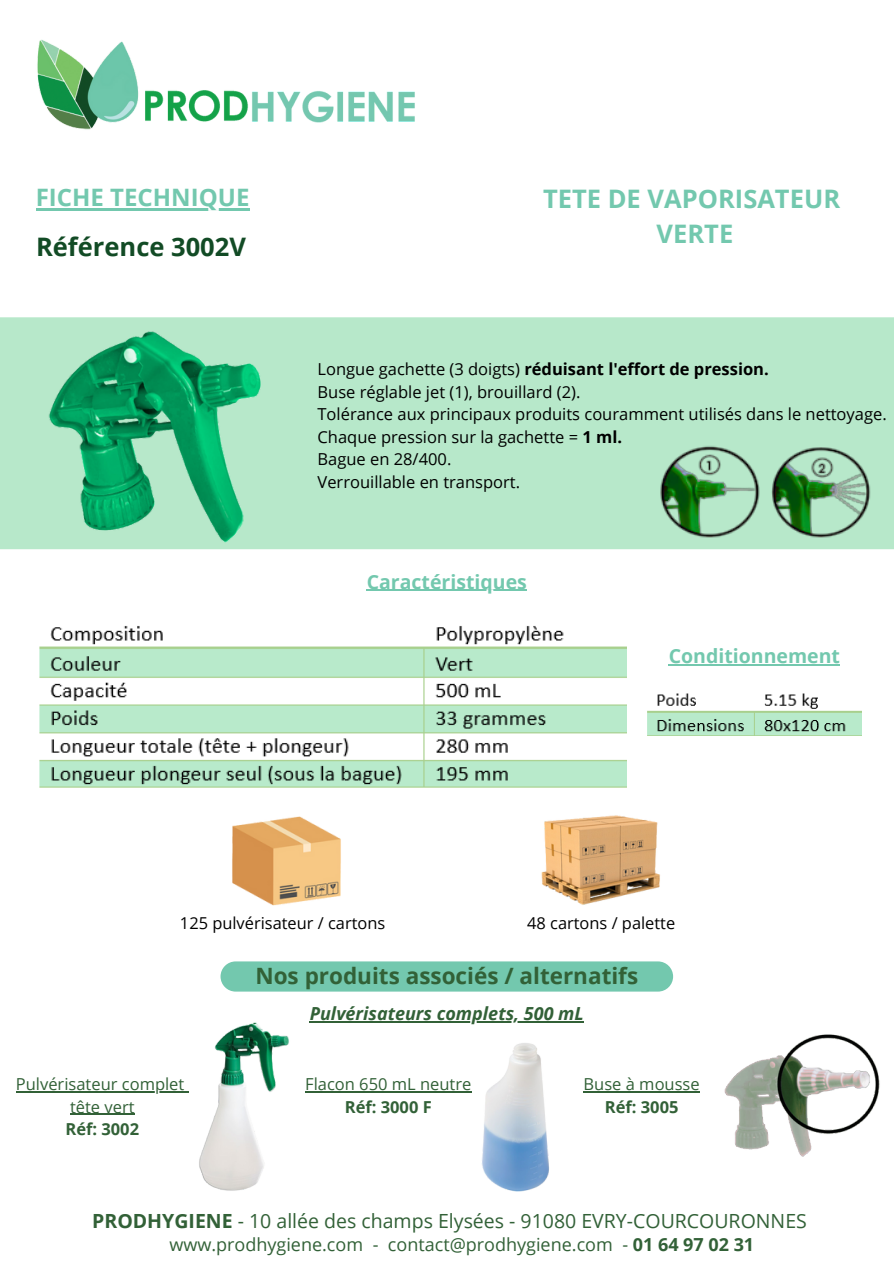
<style>
.page{position:relative;width:894px;height:1264px;background:#fff}
.page>*{position:absolute;margin:0;border:0;box-sizing:border-box;transform-origin:0 0}
.t1{font:700 25.5px/34.8px "Open Sans";color:#73c8ae;text-align:center}
.t2{font:700 25.5px "Open Sans";color:#124b25}
.t3{font:700 24px "Open Sans";color:#73c8ae}
.t4{font:700 22.5px "Open Sans";color:#326137}
.t5{font:19.5px "Open Sans";color:#326137}
.t6{font:700 19.5px "Open Sans";color:#73c8ae}
.t7{font:18px "Open Sans";color:#326137}
.t8{font:italic 700 18px "Open Sans";color:#326137}
.t9{font:16.5px "Open Sans";color:#000}
.t10{font:16.5px "Open Sans";color:#326137}
.t11{font:700 16.5px "Open Sans";color:#000}
.t12{font:700 16.5px "Open Sans";color:#326137}
.t13{font:16.35px "Open Sans";color:#000}
.s1{font-weight:400}
.s2{font-weight:700}
</style>
<div class="page">
<img style="left:37px;top:39px;width:378px;height:91px">
<div style="left:0;top:317px;width:893px;height:232px;background:#b7e8ca"></div>
<div style="left:0;top:328px;width:893px;height:210px;background:#b7e8ca"></div>
<div style="left:220px;top:961px;width:453px;height:30px;background:#73c8ae;border-radius:15px"></div>
<img style="left:232px;top:816px;width:109px;height:90px">
<img style="left:541px;top:815px;width:119px;height:90px">
<img style="left:647px;top:693px;width:214px;height:42px">
<img style="left:481px;top:1043px;width:68px;height:147px">
<img style="left:647px;top:439px;width:223px;height:105px">
<img style="left:44px;top:321px;width:221px;height:225px">
<img style="left:199px;top:1022px;width:90px;height:169px">
<img style="left:724px;top:1034px;width:156px;height:123px">
<img style="left:39px;top:625px;width:587px;height:163px">
<hr style="left:36px;top:208px;width:213px;height:2px;background:#73c8ae">
<hr style="left:366px;top:590px;width:161px;height:1px;background:#73c8ae">
<hr style="left:16px;top:1091px;width:168px;height:1px;background:#326137">
<hr style="left:70px;top:1113px;width:64px;height:1px;background:#326137">
<hr style="left:309px;top:1021px;width:274px;height:1px;background:#326137">
<hr style="left:305px;top:1091px;width:166px;height:1px;background:#326137">
<hr style="left:583px;top:1091px;width:116px;height:1px;background:#326137">
<hr style="left:668px;top:664px;width:171px;height:1px;background:#73c8ae">
<p class="t3" style="left:36px;top:180px;width:215px">FICHE TECHNIQUE</p>
<h4 class="t2" style="left:36px;top:229px;width:211px">Référence 3002V</h4>
<p class="t1" style="left:543px;top:180px;width:298px">TETE DE VAPORISATEUR<br>VERTE</p>
<p class="t11" style="left:317px;top:357px;width:452px"><span class="s1">Longue gachette (3 doigts)</span> réduisant l'effort de pression.</p>
<p class="t9" style="left:317px;top:380px;width:264px">Buse réglable jet (1), brouillard (2).</p>
<p class="t9" style="left:317px;top:402px;width:570px">Tolérance aux principaux produits couramment utilisés dans le nettoyage.</p>
<p class="t9" style="left:317px;top:425px;width:306px">Chaque pression sur la gachette = <span class="s2">1 ml.</span></p>
<h4 class="t9" style="left:317px;top:447px;width:135px">Bague en 28/400.</h4>
<p class="t9" style="left:317px;top:470px;width:204px">Verrouillable en transport.</p>
<h4 class="t6" style="left:366px;top:568px;width:162px">Caractéristiques</h4>
<p class="t6" style="left:668px;top:642px;width:173px">Conditionnement</p>
<p class="t13" style="left:180px;top:911px;width:207px">125 pulvérisateur / cartons</p>
<p class="t13" style="left:527px;top:911px;width:149px">48 cartons / palette</p>
<p class="t4" style="left:255px;top:960px;width:384px">Nos produits associés / alternatifs</p>
<p class="t10" style="left:16px;top:1072px;width:170px">Pulvérisateur complet</p>
<p class="t10" style="left:70px;top:1095px;width:66px">tête vert</p>
<p class="t12" style="left:65px;top:1117px;width:75px">Réf: 3002</p>
<h3 class="t8" style="left:309px;top:1001px;width:276px">Pulvérisateurs complets, 500 mL</h3>
<p class="t10" style="left:305px;top:1072px;width:168px">Flacon 650 mL neutre</p>
<p class="t12" style="left:344px;top:1095px;width:88px">Réf: 3000 F</p>
<p class="t10" style="left:583px;top:1072px;width:118px">Buse à mousse</p>
<p class="t12" style="left:604px;top:1095px;width:75px">Réf: 3005</p>
<p class="t5" style="left:92px;top:1207px;width:716px"><span class="s2">PRODHYGIENE</span> - 10 allée des champs Elysées - 91080 EVRY-COURCOURONNES</p>
<p class="t7" style="left:169px;top:1231px;width:586px">www.prodhygiene.com - contact@prodhygiene.com - <span class="s2">01 64 97 02 31</span></p>
</div>
